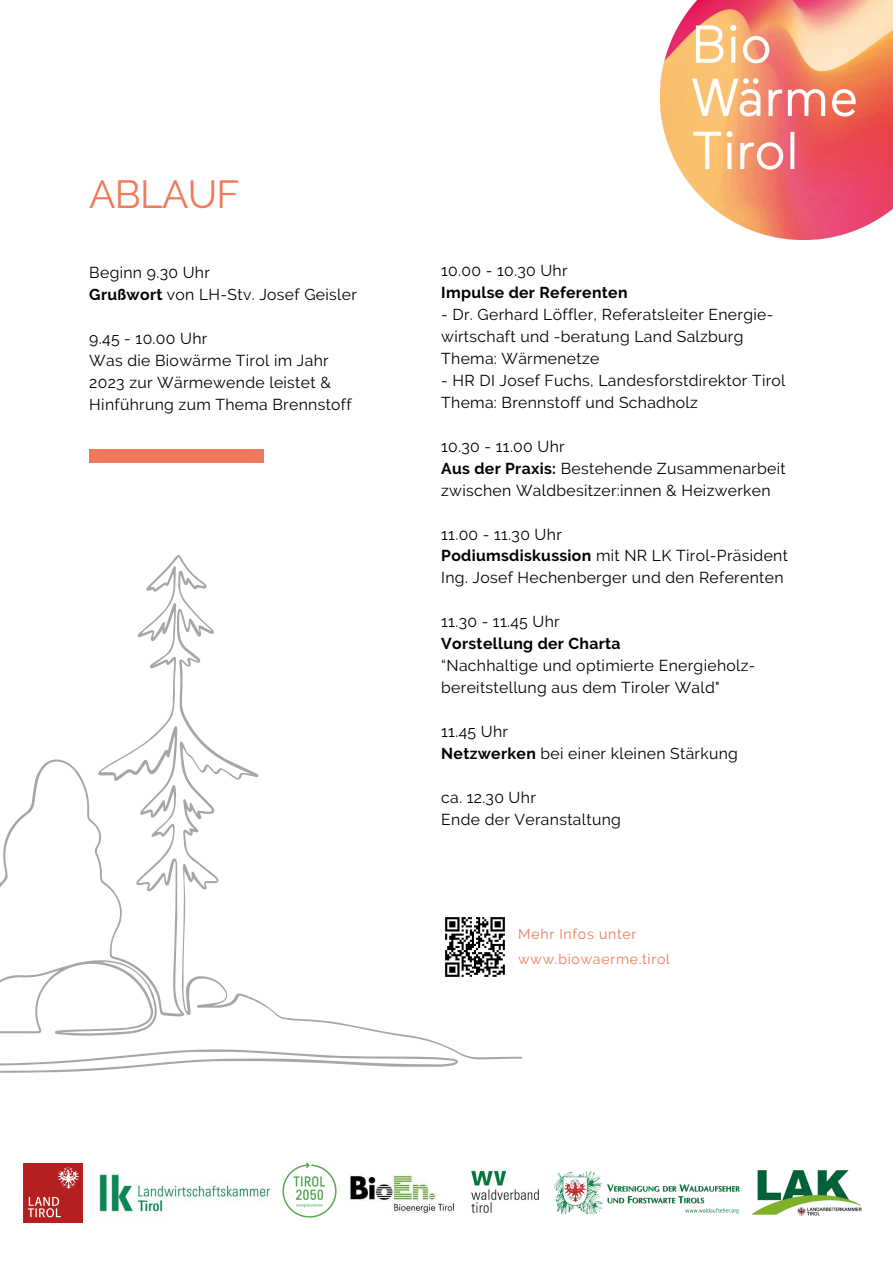
<style>
.page{position:relative;width:893px;height:1263px;background:#fff}
.page>*{position:absolute;margin:0;border:0;box-sizing:border-box;transform-origin:0 0}
.t1{font:39px "Raleway";letter-spacing:-.02em;color:#ef795b}
.t2{font:15.75px/21.9px "Raleway";letter-spacing:.02em;color:#000}
.t3{font:700 15.75px "Raleway";letter-spacing:.02em;color:#000}
.t4{font:14.17px "Raleway";letter-spacing:.05em;color:#ef795b}
.s1{font-weight:700}
</style>
<div class="page">
<div style="left:89px;top:449px;width:175px;height:14px;background:#ef795b"></div>
<svg style="left:0;top:555px;width:523px;height:518px"></svg>
<img style="left:661px;top:0;width:232px;height:240px">
<img style="left:441px;top:913px;width:67px;height:67px">
<img style="left:99px;top:1173px;width:172px;height:41px">
<img style="left:24px;top:1163px;width:59px;height:59px">
<img style="left:470px;top:1170px;width:69px;height:43px">
<img style="left:350px;top:1174px;width:104px;height:39px">
<img style="left:751px;top:1170px;width:111px;height:45px">
<img style="left:282px;top:1162px;width:55px;height:56px">
<img style="left:554px;top:1171px;width:185px;height:43px">
<p class="t1" style="left:89px;top:171px;width:151px">ABLAUF</p>
<p class="t2" style="left:89px;top:261px;width:122px">Beginn 9.30 Uhr</p>
<p class="t2" style="left:89px;top:283px;width:269px"><span class="s1">Grußwort</span> von LH-Stv. Josef Geisler</p>
<p class="t2" style="left:89px;top:327px;width:120px">9.45 - 10.00 Uhr</p>
<p class="t2" style="left:89px;top:349px;width:241px">Was die Biowärme Tirol im Jahr</p>
<p class="t2" style="left:89px;top:371px;width:264px">2023 zur Wärmewende leistet &amp;<br>Hinführung zum Thema Brennstoff</p>
<p class="t2" style="left:441px;top:260px;width:128px">10.00 - 10.30 Uhr</p>
<p class="t3" style="left:441px;top:283px;width:188px">Impulse der Referenten</p>
<p class="t2" style="left:441px;top:304px;width:334px">- Dr. Gerhard Löffler, Referatsleiter Energie&shy;wirtschaft und -beratung Land Salzburg</p>
<p class="t2" style="left:441px;top:347px;width:160px">Thema: Wärmenetze</p>
<p class="t2" style="left:441px;top:369px;width:346px">- HR DI Josef Fuchs, Landesforstdirektor Tirol</p>
<p class="t2" style="left:441px;top:391px;width:258px">Thema: Brennstoff und Schadholz</p>
<p class="t2" style="left:441px;top:435px;width:125px">10.30 - 11.00 Uhr</p>
<p class="t2" style="left:441px;top:457px;width:346px"><span class="s1">Aus der Praxis:</span> Bestehende Zusammenarbeit zwischen Waldbesitzer:innen &amp; Heizwerken</p>
<p class="t2" style="left:441px;top:523px;width:122px">11.00 - 11.30 Uhr</p>
<p class="t2" style="left:441px;top:545px;width:348px"><span class="s1">Podiumsdiskussion</span> mit NR LK Tirol-Präsident<br>Ing. Josef Hechenberger und den Referenten</p>
<p class="t2" style="left:441px;top:611px;width:120px">11.30 - 11.45 Uhr</p>
<p class="t3" style="left:441px;top:634px;width:181px">Vorstellung der Charta</p>
<p class="t2" style="left:441px;top:655px;width:316px">“Nachhaltige und optimierte Energieholz&shy;bereitstellung aus dem Tiroler Wald"</p>
<p class="t2" style="left:441px;top:720px;width:68px">11.45 Uhr</p>
<p class="t2" style="left:441px;top:742px;width:298px"><span class="s1">Netzwerken</span> bei einer kleinen Stärkung</p>
<p class="t2" style="left:441px;top:786px;width:96px">ca. 12.30 Uhr</p>
<p class="t2" style="left:441px;top:808px;width:181px">Ende der Veranstaltung</p>
<p class="t4" style="left:518px;top:925px;width:120px">Mehr Infos unter</p>
<p class="t4" style="left:518px;top:950px;width:153px">www.biowaerme.tirol</p>
</div>
